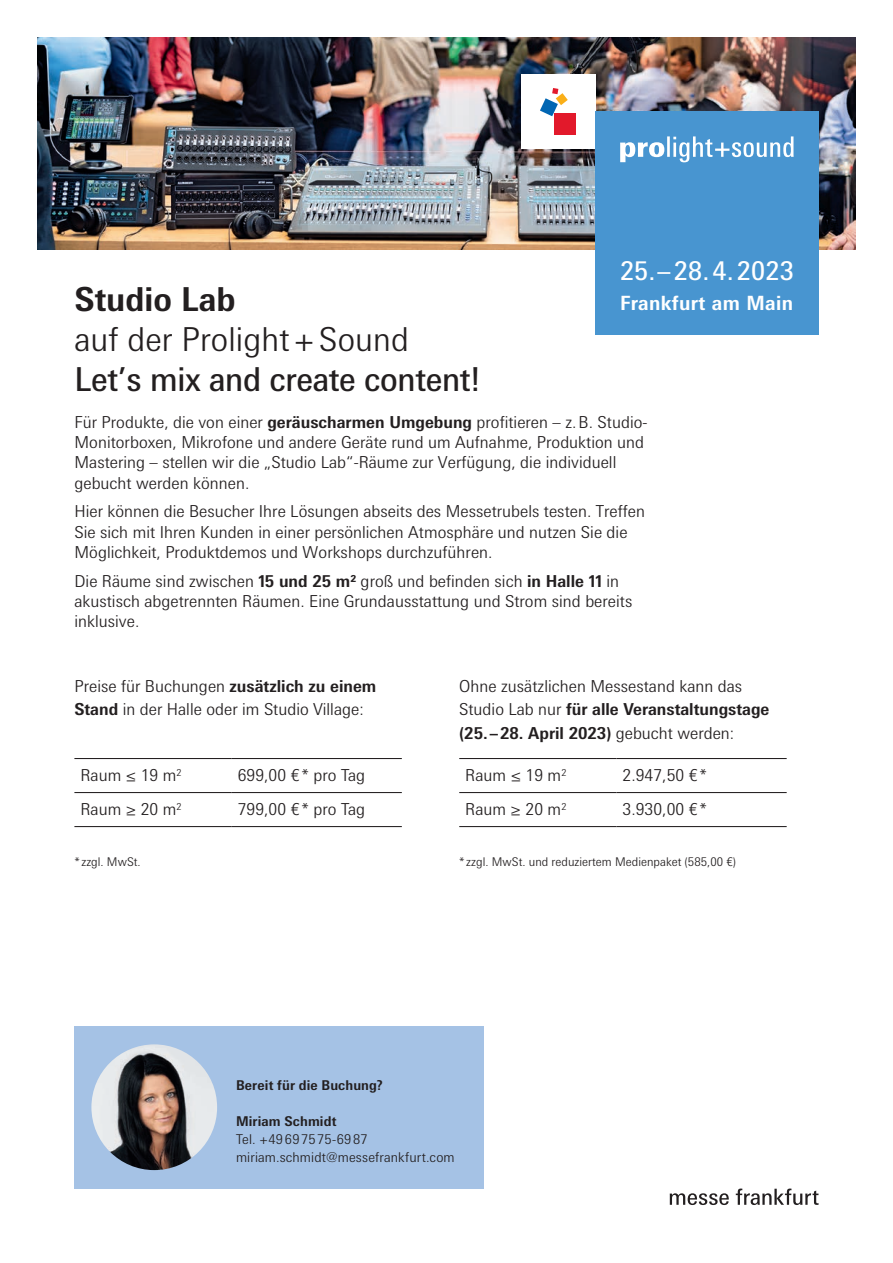
<style>
.page{position:relative;width:893px;height:1263px;background:#fff}
.page>*{position:absolute;margin:0;border:0;box-sizing:border-box;transform-origin:0 0}
.t1{font:33px "Messe Univers";letter-spacing:-.01em;color:#231f20}
.t2{font:300 33px "Messe Univers";color:#231f20}
.t3{font:700 33px "Messe Univers";color:#231f20}
.t4{font:25.95px "Messe Univers";letter-spacing:.01em;color:#fff}
.t5{font:700 19.65px "Messe Univers";letter-spacing:.02em;color:#fff}
.t6{font:300 16.5px/20.2px "Messe Univers";color:#231f20}
.t7{font:300 13.5px/18px "Messe Univers";letter-spacing:.01em;color:#231f20}
.t8{font:700 13.5px "Messe Univers";letter-spacing:.01em;color:#231f20}
.t9{font:300 12px "Messe Univers";color:#231f20}
.s1{font-weight:700}
</style>
<div class="page">
<div style="left:74px;top:1026px;width:410px;height:162px;background:#a5c2e5"></div>
<img style="left:37px;top:37px;width:819px;height:213px">
<div style="left:521px;top:74px;width:74px;height:75px;background:#fff"></div>
<div style="left:554px;top:113px;width:22px;height:22px;background:#e2192b"></div>
<svg style="left:540px;top:88px;width:28px;height:28px"></svg>
<svg style="left:670px;top:1193px;width:59px;height:12px"></svg>
<svg style="left:736px;top:1188px;width:83px;height:17px"></svg>
<div style="left:595px;top:112px;width:224px;height:223px;background:#4895d0"></div>
<svg style="left:620px;top:136px;width:174px;height:26px"></svg>
<img style="left:91px;top:1044px;width:126px;height:126px;border-radius:63px">
<hr style="left:74px;top:758px;width:158px;height:1px;background:#231f20">
<hr style="left:232px;top:758px;width:170px;height:1px;background:#231f20">
<hr style="left:74px;top:792px;width:158px;height:1px;background:#231f20">
<hr style="left:232px;top:792px;width:170px;height:1px;background:#231f20">
<hr style="left:74px;top:826px;width:158px;height:1px;background:#231f20">
<hr style="left:232px;top:826px;width:170px;height:1px;background:#231f20">
<hr style="left:459px;top:758px;width:158px;height:1px;background:#231f20">
<hr style="left:617px;top:758px;width:170px;height:1px;background:#231f20">
<hr style="left:459px;top:792px;width:158px;height:1px;background:#231f20">
<hr style="left:617px;top:792px;width:170px;height:1px;background:#231f20">
<hr style="left:459px;top:826px;width:158px;height:1px;background:#231f20">
<hr style="left:617px;top:826px;width:170px;height:1px;background:#231f20">
<h2 class="t4" style="left:620px;top:255px;width:175px">25.–28.4.2023</h2>
<h1 class="t3" style="left:74px;top:279px;width:163px">Studio Lab</h1>
<p class="t5" style="left:620px;top:291px;width:175px">Frankfurt am Main</p>
<h1 class="t2" style="left:74px;top:319px;width:336px">auf der Prolight+Sound</h1>
<h1 class="t1" style="left:74px;top:359px;width:407px">Let’s mix and create content!</h1>
<p class="t6" style="left:74px;top:412px;width:575px">Für Produkte, die von einer <span class="s1">geräuscharmen Umgebung</span> profitieren – z.B. Studio-Monitorboxen, Mikrofone und andere Geräte rund um Aufnahme, Produktion und Mastering – stellen wir die „Studio Lab“-Räume zur Verfügung, die individuell gebucht werden können.</p>
<p class="t6" style="left:74px;top:501px;width:572px">Hier können die Besucher Ihre Lösungen abseits des Messetrubels testen. Treffen<br>Sie sich mit Ihren Kunden in einer persönlichen Atmosphäre und nutzen Sie die<br>Möglichkeit, Produktdemos und Workshops durchzuführen.</p>
<p class="t6" style="left:74px;top:570px;width:559px">Die Räume sind zwischen <span class="s1">15 und 25 m²</span> groß und befinden sich <span class="s1">in Halle 11</span> in akustisch abgetrennten Räumen. Eine Grundausstattung und Strom sind bereits inklusive.</p>
<p class="t6" style="left:74px;top:675px;width:303px;line-height:23.1px">Preise für Buchungen <span class="s1">zusätzlich zu einem<br>Stand</span> in der Halle oder im Studio Village:</p>
<p class="t6" style="left:80px;top:765px;width:103px">Raum ≤ 19 m<sup>2</sup></p>
<p class="t6" style="left:238px;top:765px;width:129px">699,00 €* pro Tag</p>
<p class="t6" style="left:80px;top:799px;width:103px">Raum ≥ 20 m<sup>2</sup></p>
<p class="t6" style="left:238px;top:799px;width:129px">799,00 €* pro Tag</p>
<p class="t9" style="left:74px;top:854px;width:68px">* zzgl. MwSt.</p>
<p class="t6" style="left:459px;top:675px;width:312px;line-height:23.1px">Ohne zusätzlichen Messestand kann das<br>Studio Lab nur <span class="s1">für alle Veranstaltungstage (25. –28. April 2023)</span> gebucht werden:</p>
<p class="t6" style="left:465px;top:765px;width:103px">Raum ≤ 19 m<sup>2</sup></p>
<p class="t6" style="left:623px;top:765px;width:86px">2.947,50 €*</p>
<p class="t6" style="left:465px;top:799px;width:103px">Raum ≥ 20 m<sup>2</sup></p>
<p class="t6" style="left:623px;top:799px;width:86px">3.930,00 €*</p>
<p class="t9" style="left:459px;top:854px;width:278px">* zzgl. MwSt. und reduziertem Medienpaket (585,00 €)</p>
<p class="t8" style="left:236px;top:1077px;width:148px">Bereit für die Buchung?</p>
<p class="t8" style="left:236px;top:1113px;width:102px">Miriam Schmidt</p>
<p class="t7" style="left:236px;top:1130px;width:220px">Tel. +49697575-6987 miriam.schmidt@messefrankfurt.com</p>
</div>
